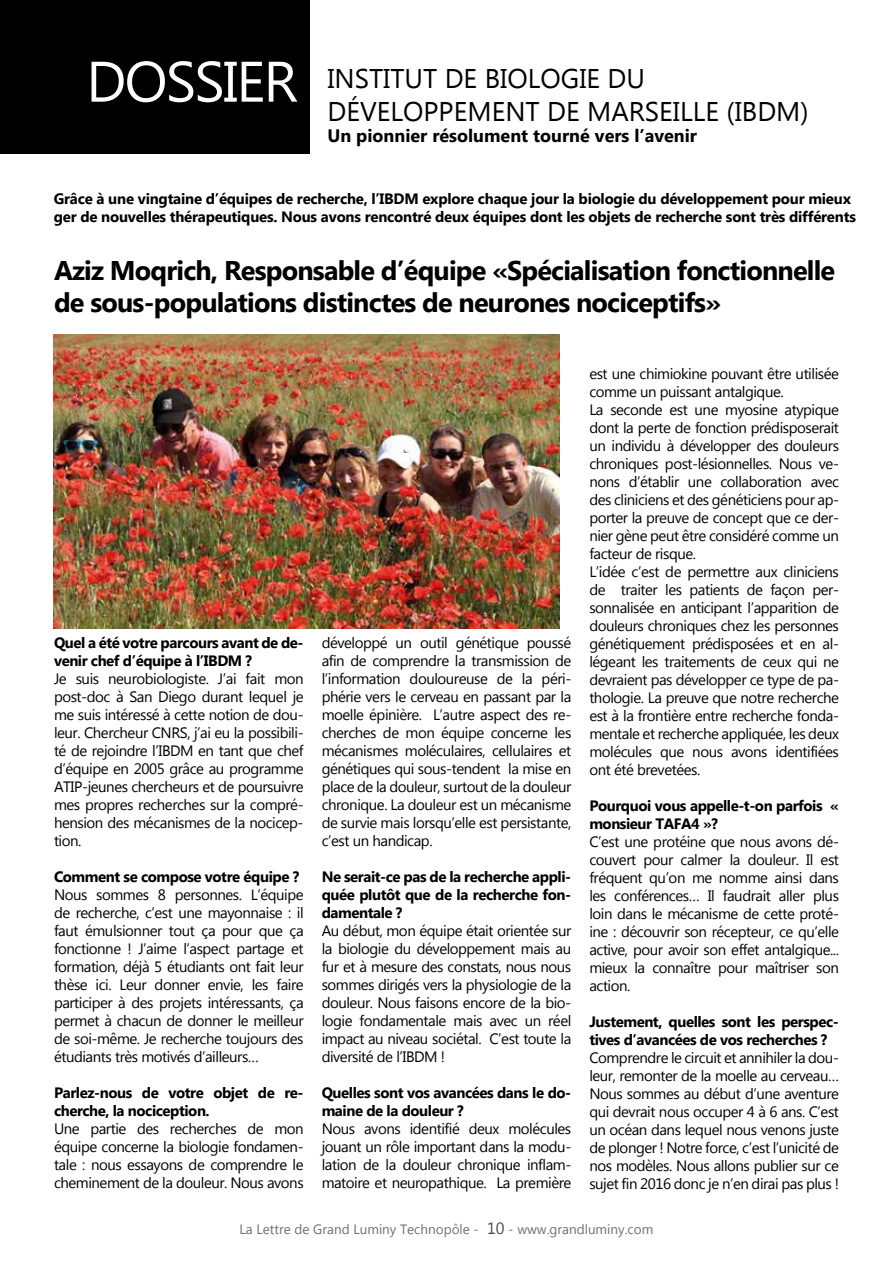
<style>
.page{position:relative;width:893px;height:1263px;background:#fff}
.page>*{position:absolute;margin:0;border:0;box-sizing:border-box;transform-origin:0 0}
.t1{font:57px "Microsoft New Tai Lue";letter-spacing:-.03em;color:#fff}
.t2{font:700 27px/32.4px "Microsoft New Tai Lue";letter-spacing:-.03em;color:#000}
.t3{font:27px/32.4px "Microsoft New Tai Lue";color:#000}
.t4{font:700 18px "Microsoft New Tai Lue";color:#000}
.t5{font:15px/18px "Microsoft New Tai Lue";letter-spacing:-.03em;color:#000;text-align:justify}
.t6{font:700 15px/18px "Microsoft New Tai Lue";letter-spacing:-.03em;color:#000}
.t7{font:13.5px "Microsoft New Tai Lue";color:#706f6f}
.s1{font-size:16.2px;color:#4a4a49}
</style>
<div class="page">
<div style="left:0;top:0;width:310px;height:154px;background:#000"></div>
<img style="left:54px;top:334px;width:505px;height:294px">
<h1 class="t1" style="left:86px;top:49px;width:213px">DOSSIER</h1>
<h2 class="t3" style="left:327px;top:65px;width:483px">INSTITUT DE BIOLOGIE DU<br>DÉVELOPPEMENT DE MARSEILLE (IBDM)</h2>
<p class="t4" style="left:327px;top:126px;width:371px">Un pionnier résolument tourné vers l’avenir</p>
<p class="t6" style="left:54px;top:191px;width:804px">Grâce à une vingtaine d’équipes de recherche, l’IBDM explore chaque jour la biologie du développement pour mieux ger de nouvelles thérapeutiques. Nous avons rencontré deux équipes dont les objets de recherche sont très différents</p>
<h2 class="t2" style="left:54px;top:256px;width:783px">Aziz Moqrich, Responsable d’équipe «Spécialisation fonctionnelle de sous-populations distinctes de neurones nociceptifs»</h2>
<p class="t6" style="left:54px;top:635px;width:251px">Quel a été votre parcours avant de de&shy;venir chef d’équipe à l’IBDM ?</p>
<p class="t5" style="left:54px;top:671px;width:251px">Je suis neurobiologiste. J’ai fait mon post-doc à San Diego durant lequel je me suis intéressé à cette notion de dou&shy;leur. Chercheur CNRS, j’ai eu la possibili&shy;té de rejoindre l’IBDM en tant que chef d’équipe en 2005 grâce au programme ATIP-jeunes chercheurs et de poursuivre mes propres recherches sur la compré&shy;hension des mécanismes de la nocicep&shy;tion.</p>
<p class="t6" style="left:54px;top:869px;width:247px">Comment se compose votre équipe ?</p>
<p class="t5" style="left:54px;top:887px;width:251px">Nous sommes 8 personnes. L’équipe de recherche, c’est une mayonnaise : il faut émulsionner tout ça pour que ça fonctionne ! J’aime l’aspect partage et formation, déjà 5 étudiants ont fait leur thèse ici. Leur donner envie, les faire participer à des projets intéressants, ça permet à chacun de donner le meilleur de soi-même. Je recherche toujours des étudiants très motivés d’ailleurs…</p>
<p class="t6" style="left:54px;top:1085px;width:251px">Parlez-nous de votre objet de re&shy;cherche, la nociception.</p>
<p class="t5" style="left:54px;top:1121px;width:251px">Une partie des recherches de mon équipe concerne la biologie fondamen&shy;tale : nous essayons de comprendre le cheminement de la douleur. Nous avons</p>
<p class="t5" style="left:322px;top:635px;width:251px">développé un outil génétique poussé afin de comprendre la transmission de l’information douloureuse de la péri&shy;phérie vers le cerveau en passant par la moelle épinière. L’autre aspect des re&shy;cherches de mon équipe concerne les mécanismes moléculaires, cellulaires et génétiques qui sous-tendent la mise en place de la douleur, surtout de la douleur chronique. La douleur est un mécanisme de survie mais lorsqu’elle est persistante, c’est un handicap.</p>
<p class="t6" style="left:322px;top:869px;width:251px;text-align:justify">Ne serait-ce pas de la recherche appli&shy;quée plutôt que de la recherche fon&shy;damentale ?</p>
<p class="t5" style="left:322px;top:923px;width:251px">Au début, mon équipe était orientée sur la biologie du développement mais au fur et à mesure des constats, nous nous sommes dirigés vers la physiologie de la douleur. Nous faisons encore de la bio&shy;logie fondamentale mais avec un réel impact au niveau sociétal. C’est toute la diversité de l’IBDM !</p>
<p class="t6" style="left:322px;top:1085px;width:251px">Quelles sont vos avancées dans le do&shy;maine de la douleur ?</p>
<p class="t5" style="left:322px;top:1121px;width:251px">Nous avons identifié deux molécules jouant un rôle important dans la modu&shy;lation de la douleur chronique inflam&shy;matoire et neuropathique. La première</p>
<p class="t5" style="left:589px;top:366px;width:251px;text-align:left">est une chimiokine pouvant être utilisée comme un puissant antalgique.<br>La seconde est une myosine atypique dont la perte de fonction prédisposerait un individu à développer des douleurs chroniques post-lésionnelles. Nous ve&shy;nons d’établir une collaboration avec des cliniciens et des généticiens pour ap&shy;porter la preuve de concept que ce der&shy;nier gène peut être considéré comme un facteur de risque.<br>L’idée c’est de permettre aux cliniciens de traiter les patients de façon per&shy;sonnalisée en anticipant l’apparition de douleurs chroniques chez les personnes génétiquement prédisposées et en al&shy;légeant les traitements de ceux qui ne devraient pas développer ce type de pa&shy;thologie. La preuve que notre recherche est à la frontière entre recherche fonda&shy;mentale et recherche appliquée, les deux molécules que nous avons identifiées ont été brevetées.</p>
<p class="t6" style="left:589px;top:798px;width:251px">Pourquoi vous appelle-t-on parfois « monsieur TAFA4 »?</p>
<p class="t5" style="left:589px;top:834px;width:251px">C’est une protéine que nous avons dé&shy;couvert pour calmer la douleur. Il est fréquent qu’on me nomme ainsi dans les conférences… Il faudrait aller plus loin dans le mécanisme de cette proté&shy;ine : découvrir son récepteur, ce qu’elle active, pour avoir son effet antalgique... mieux la connaître pour maîtriser son action.</p>
<p class="t6" style="left:589px;top:1014px;width:251px">Justement, quelles sont les perspec&shy;tives d’avancées de vos recherches ?</p>
<p class="t5" style="left:589px;top:1050px;width:251px">Comprendre le circuit et annihiler la dou&shy;leur, remonter de la moelle au cerveau… Nous sommes au début d’une aventure qui devrait nous occuper 4 à 6 ans. C’est un océan dans lequel nous venons juste de plonger ! Notre force, c’est l’unicité de nos modèles. Nous allons publier sur ce sujet fin 2016 donc je n’en dirai pas plus !</p>
<p class="t7" style="left:240px;top:1221px;width:415px">La Lettre de Grand Luminy Technopôle - <span class="s1">10</span> - www.grandluminy.com</p>
</div>
